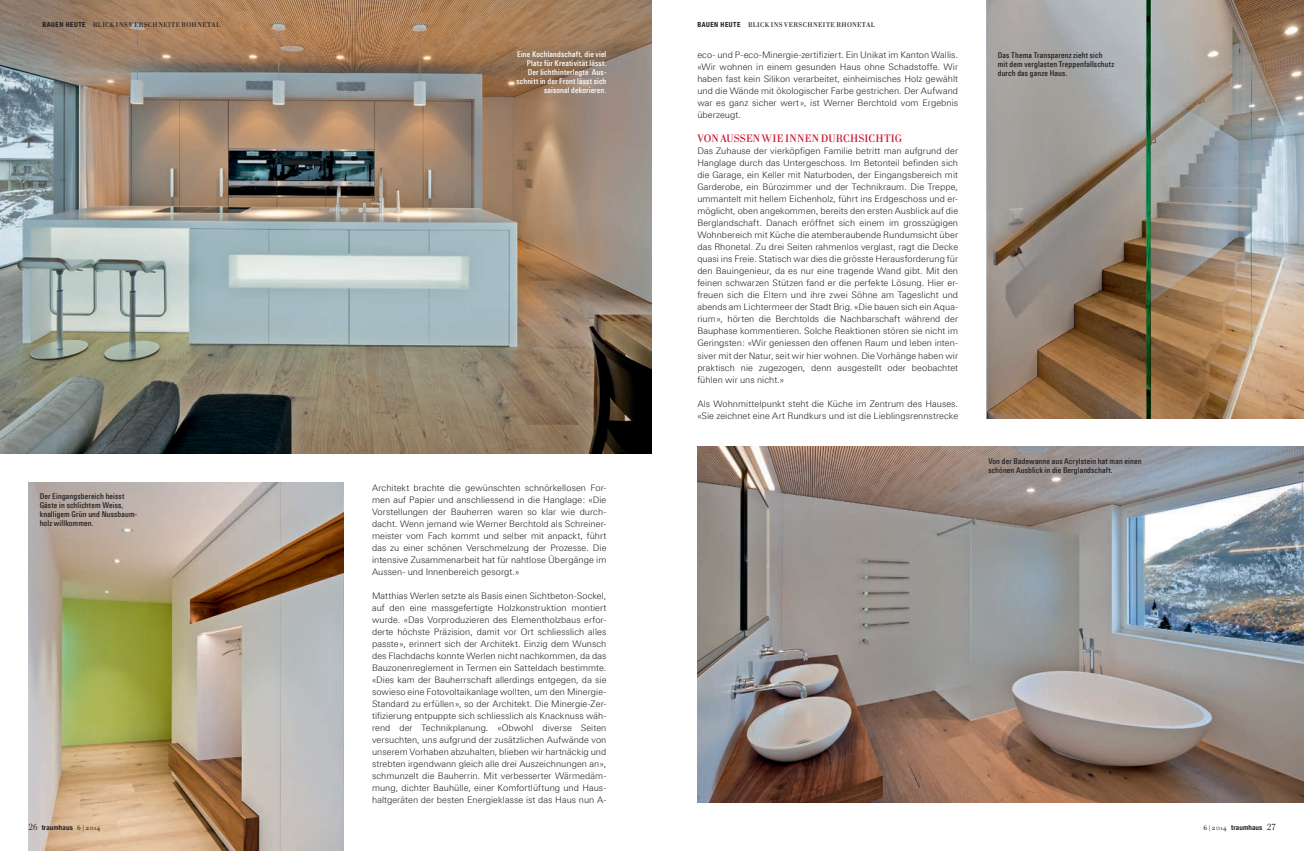
<style>
.page{position:relative;width:1304px;height:851px;background:#fff}
.page>*{position:absolute;margin:0;border:0;box-sizing:border-box;transform-origin:0 0}
.t1{font:500 11px "Cellini OT";letter-spacing:.015em;color:#ce1432}
.t2{font:300 9px/12px "Linotype Univers 330";letter-spacing:.005em;color:#231f20;text-align:justify}
.t3{font:500 8px/9px "Linotype Univers 520 Cn";letter-spacing:.015em;color:#231f20}
.t4{font:500 8px/9px "Linotype Univers 520 Cn";letter-spacing:.02em;color:#fff;text-align:right}
.t5{font:500 7px "Cellini OT";letter-spacing:.055em;color:#231f20}
.t6{font:700 condensed 7px "Helvetica Neue LT Com";letter-spacing:.02em;color:#231f20}
.s1{font-family:"Helvetica Neue LT Com";font-weight:700;font-stretch:condensed}
.s2{font-family:"Cellini OT";font-weight:400;font-stretch:normal;font-size:9px}
.s3{font-family:"Cellini OT";font-weight:500;font-stretch:normal}
.s4{font-family:"Cellini OT";font-weight:500;font-stretch:normal;font-size:6.5px}
</style>
<div class="page">
<img style="left:697px;top:446px;width:607px;height:356px">
<img style="left:28px;top:482px;width:316px;height:368px">
<img style="left:0;top:0;width:652px;height:453px">
<img style="left:986px;top:0;width:318px;height:418px">
<p class="t5" style="left:43px;top:20px;width:179px"><span class="s1">BAUEN HEUTE</span> BLICK INS VERSCHNEITE ROHNETAL</p>
<p class="t3" style="left:40px;top:492px;width:99px">Der Eingangsbereich heisst<br>Gäste in schlichtem Weiss, knalligem Grün und Nussbaum&shy;holz willkommen.</p>
<p class="t6" style="left:28px;top:823px;width:74px"><span class="s2">26</span> traumhaus <span class="s3">6</span> <span class="s4">|</span> <span class="s3">2014</span></p>
<p class="t5" style="left:697px;top:20px;width:179px"><span class="s1">BAUEN HEUTE</span> BLICK INS VERSCHNEITE RHONETAL</p>
<p class="t4" style="left:517px;top:49px;width:91px">Eine Kochlandschaft, die viel<br>Platz für Kreativität lässt.<br>Der lichthinterlegte Aus&shy;schnitt in der Front lässt sich saisonal dekorieren.</p>
<p class="t2" style="left:697px;top:49px;width:262px">eco- und P-eco-Minergie-zertifiziert. Ein Unikat im Kanton Wallis. «Wir wohnen in einem gesunden Haus ohne Schadstoffe. Wir haben fast kein Silikon verarbeitet, einheimisches Holz gewählt und die Wände mit ökologischer Farbe gestrichen. Der Aufwand war es ganz sicher wert», ist Werner Berchtold vom Ergebnis überzeugt.</p>
<p class="t1" style="left:697px;top:132px;width:206px">VON AUSSEN WIE INNEN DURCHSICHTIG</p>
<p class="t2" style="left:697px;top:145px;width:262px">Das Zuhause der vierköpfigen Familie betritt man aufgrund der Hanglage durch das Untergeschoss. Im Betonteil befinden sich die Garage, ein Keller mit Naturboden, der Eingangsbereich mit Garderobe, ein Bürozimmer und der Technikraum. Die Treppe, ummantelt mit hellem Eichenholz, führt ins Erdgeschoss und er&shy;möglicht, oben angekommen, bereits den ersten Ausblick auf die Berglandschaft. Danach eröffnet sich einem im grosszügigen Wohnbereich mit Küche die atemberaubende Rundumsicht über das Rhonetal. Zu drei Seiten rahmenlos verglast, ragt die Decke quasi ins Freie. Statisch war dies die grösste Herausforderung für den Bauingenieur, da es nur eine tragende Wand gibt. Mit den feinen schwarzen Stützen fand er die perfekte Lösung. Hier er&shy;freuen sich die Eltern und ihre zwei Söhne am Tageslicht und abends am Lichtermeer der Stadt Brig. «Die bauen sich ein Aqua&shy;rium», hörten die Berchtolds die Nachbarschaft während der Bauphase kommentieren. Solche Reaktionen stören sie nicht im Geringsten: «Wir geniessen den offenen Raum und leben inten&shy;siver mit der Natur, seit wir hier wohnen. Die Vorhänge haben wir praktisch nie zugezogen, denn ausgestellt oder beobachtet fühlen wir uns nicht.»</p>
<p class="t2" style="left:697px;top:397px;width:262px">Als Wohnmittelpunkt steht die Küche im Zentrum des Hauses. «Sie zeichnet eine Art Rundkurs und ist die Lieblingsrennstrecke</p>
<p class="t2" style="left:372px;top:481px;width:236px">Architekt brachte die gewünschten schnörkellosen For&shy;men auf Papier und anschliessend in die Hanglage: «Die Vorstellungen der Bauherren waren so klar wie durch&shy;dacht. Wenn jemand wie Werner Berchtold als Schreiner&shy;meister vom Fach kommt und selber mit anpackt, führt das zu einer schönen Verschmelzung der Prozesse. Die intensive Zusammenarbeit hat für nahtlose Übergänge im Aussen- und Innenbereich gesorgt.»</p>
<p class="t2" style="left:372px;top:589px;width:236px">Matthias Werlen setzte als Basis einen Sichtbeton-Sockel, auf den eine massgefertigte Holzkonstruktion montiert wurde. «Das Vorproduzieren des Elementholzbaus erfor&shy;derte höchste Präzision, damit vor Ort schliesslich alles passte», erinnert sich der Architekt. Einzig dem Wunsch des Flachdachs konnte Werlen nicht nachkommen, da das Bauzonenreglement in Termen ein Satteldach bestimmte. «Dies kam der Bauherrschaft allerdings entgegen, da sie sowieso eine Fotovoltaikanlage wollten, um den Minergie-Standard zu erfüllen», so der Architekt. Die Minergie-Zer&shy;tifizierung entpuppte sich schliesslich als Knacknuss wäh&shy;rend der Technikplanung. «Obwohl diverse Seiten versuchten, uns aufgrund der zusätzlichen Aufwände von unserem Vorhaben abzuhalten, blieben wir hartnäckig und strebten irgendwann gleich alle drei Auszeichnungen an», schmunzelt die Bauherrin. Mit verbesserter Wärmedäm&shy;mung, dichter Bauhülle, einer Komfortlüftung und Haus&shy;haltgeräten der besten Energieklasse ist das Haus nun A-</p>
<p class="t3" style="left:998px;top:51px;width:118px">Das Thema Transparenz zieht sich mit dem verglasten Treppenfallschutz durch das ganze Haus.</p>
<p class="t3" style="left:988px;top:456px;width:155px">Von der Badewanne aus Acrylstein hat man einen schönen Ausblick in die Berglandschaft.</p>
<p class="t6" style="left:1203px;top:823px;width:74px"><span class="s3">6</span> <span class="s4">|</span> <span class="s3">2014</span> traumhaus <span class="s2">27</span></p>
</div>
